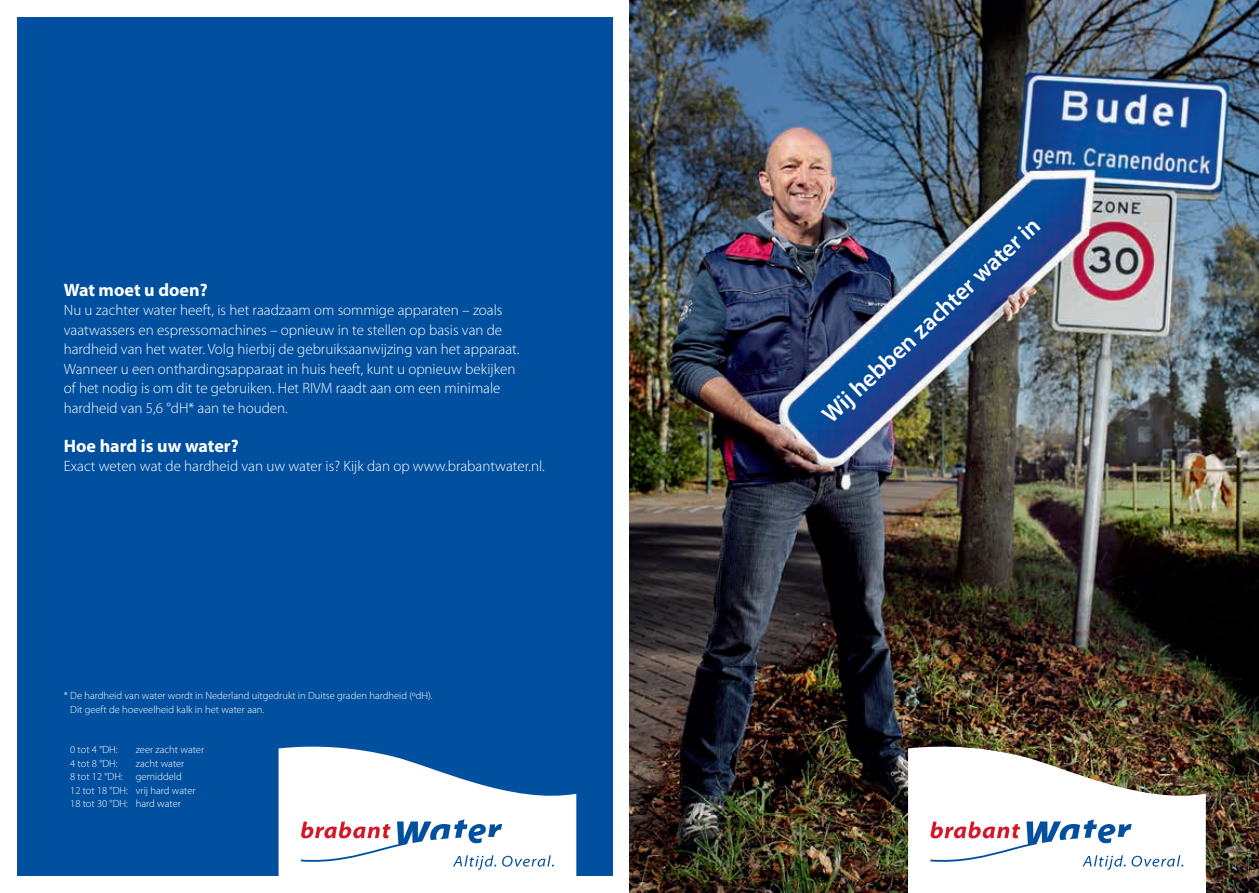
<style>
.page{position:relative;width:1259px;height:893px;background:#fff}
.page>*{position:absolute;margin:0;border:0;box-sizing:border-box;transform-origin:0 0}
.t1{font:600 24.15px "Myriad Pro";color:#fff}
.t2{font:700 18px "Myriad Pro";color:#fff}
.t3{font:300 15px/19.5px "Myriad Pro";color:#fff}
.t4{font:300 10.5px/13.5px "Myriad Pro";color:#fff}
</style>
<div class="page">
<div style="left:17px;top:17px;width:595px;height:859px;background:#01509f"></div>
<img style="left:629px;top:0;width:630px;height:893px">
<svg style="left:908px;top:747px;width:297px;height:131px"></svg>
<div style="left:908px;top:878px;width:297px;height:15px;background:#fff"></div>
<svg style="left:279px;top:747px;width:297px;height:129px"></svg>
<p class="t2" style="left:64px;top:278px;width:145px">Wat moet u doen?</p>
<p class="t3" style="left:64px;top:301px;width:457px">Nu u zachter water heeft, is het raadzaam om sommige apparaten – zoals vaatwassers en espressomachines – opnieuw in te stellen op basis van de hardheid van het water. Volg hierbij de gebruiksaanwijzing van het apparaat.<br>Wanneer u een onthardingsapparaat in huis heeft, kunt u opnieuw bekijken of het nodig is om dit te gebruiken. Het RIVM raadt aan om een minimale hardheid van 5,6 °dH* aan te houden.</p>
<p class="t2" style="left:64px;top:434px;width:176px">Hoe hard is uw water?</p>
<p class="t3" style="left:64px;top:457px;width:482px">Exact weten wat de hardheid van uw water is? Kijk dan op www.brabantwater.nl.</p>
<p class="t4" style="left:70px;top:689px;width:364px;text-indent:-6px">* De hardheid van water wordt in Nederland uitgedrukt in Duitse graden hardheid (ºdH).<br>Dit geeft de hoeveelheid kalk in het water aan.</p>
<p class="t4" style="left:70px;top:743px;width:49px">0 tot 4 °DH:</p>
<p class="t4" style="left:136px;top:743px;width:70px">zeer zacht water</p>
<p class="t4" style="left:70px;top:757px;width:49px">4 tot 8 °DH:</p>
<p class="t4" style="left:70px;top:757px;width:127px;text-indent:66px">zacht water<br>8 tot 12 °DH: gemiddeld<br>12 tot 18 °DH: vrij hard water<br>18 tot 30 °DH: hard water</p>
<h1 class="t1" style="left:815px;top:407px;width:289px;rotate:-43deg">Wij hebben zachter water in</h1>
</div>
